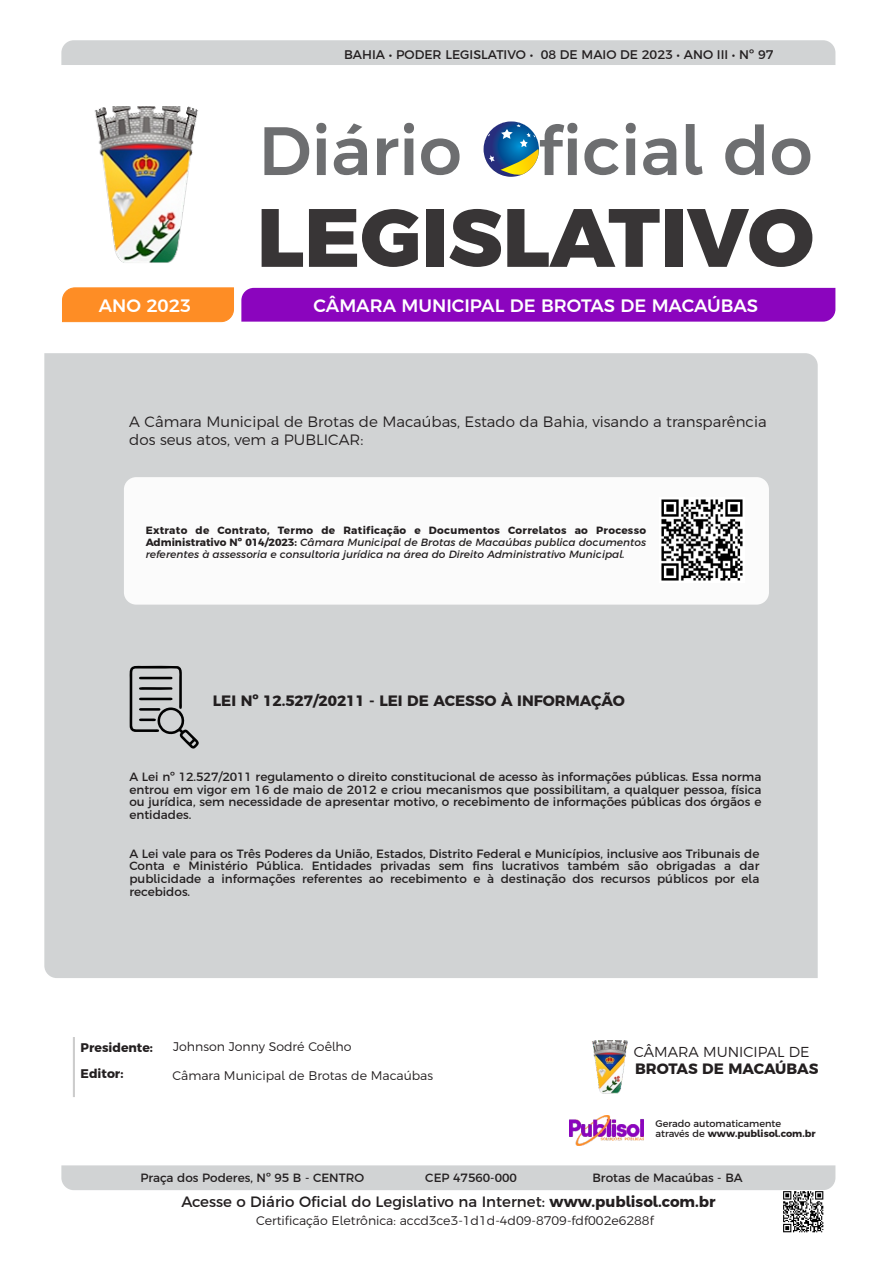
<style>
.page{position:relative;width:893px;height:1263px;background:#fff}
.page>*{position:absolute;margin:0;border:0;box-sizing:border-box;transform-origin:0 0}
.t1{font:800 82.5px "Argentum Sans";color:#383536}
.t2{font:500 68.25px "Argentum Sans";color:#6d6e70}
.t3{font:500 18px "Argentum Sans";color:#fff}
.t4{font:300 15px/17.2px "Argentum Sans";color:#231f20}
.t5{font:15px "Argentum Sans";color:#231f20}
.t6{font:700 15px "Argentum Sans";color:#231f20}
.t7{font:300 14.4px "Argentum Sans";color:#231f20}
.t8{font:300 12.45px "Argentum Sans";color:#231f20}
.t9{font:12.45px "Argentum Sans";color:#231f20}
.t10{font:700 12.45px/26.2px "Argentum Sans";color:#231f20}
.t11{font:12px/12.6px "Argentum Sans";color:#231f20;text-align:justify}
.t12{font:italic 10.5px/12px "Argentum Sans";color:#231f20;text-align:justify}
.t13{font:9.75px/10.2px "Argentum Sans";color:#231f20}
.s1{font-weight:700;font-style:normal}
.s2{font-weight:700}
</style>
<div class="page">
<div style="left:61px;top:40px;width:774px;height:25px;background:#d1d3d4"></div>
<div style="left:61px;top:1165px;width:774px;height:25px;background:#d1d3d4"></div>
<div style="left:44px;top:353px;width:774px;height:625px;background:#d1d3d4"></div>
<svg style="left:73px;top:1037px;width:2px;height:60px"></svg>
<div style="left:124px;top:477px;width:645px;height:128px;background:#fbfbfb;border-radius:12px"></div>
<svg style="left:484px;top:121px;width:55px;height:56px"></svg>
<div style="left:241px;top:288px;width:594px;height:34px;background:#8b05be"></div>
<div style="left:62px;top:287px;width:172px;height:35px;background:#fe8d25"></div>
<img style="left:592px;top:1040px;width:36px;height:54px">
<img style="left:94px;top:107px;width:104px;height:156px">
<svg style="left:129px;top:665px;width:72px;height:84px;background:#a9abac"></svg>
<img style="left:569px;top:1115px;width:75px;height:30px">
<img style="left:661px;top:499px;width:82px;height:82px">
<img style="left:783px;top:1191px;width:41px;height:42px">
<p class="t9" style="left:344px;top:47px;width:431px">BAHIA • PODER LEGISLATIVO • 08 DE MAIO DE 2023 • ANO III • Nº 97</p>
<h2 class="t2" style="left:259px;top:109px;width:555px">Diário Oficial do</h2>
<h1 class="t1" style="left:257px;top:186px;width:559px">LEGISLATIVO</h1>
<h3 class="t3" style="left:99px;top:295px;width:94px">ANO 2023</h3>
<h3 class="t3" style="left:313px;top:295px;width:446px">CÂMARA MUNICIPAL DE BROTAS DE MACAÚBAS</h3>
<p class="t4" style="left:129px;top:413px;width:639px">A Câmara Municipal de Brotas de Macaúbas, Estado da Bahia, visando a transparência dos seus atos, vem a PUBLICAR:</p>
<p class="t12" style="left:146px;top:525px;width:502px"><span class="s1">Extrato de Contrato, Termo de Ratificação e Documentos Correlatos ao Processo Administrativo Nº 014/2023:</span> Câmara Municipal de Brotas de Macaúbas publica documentos referentes à assessoria e consultoria jurídica na área do Direito Administrativo Municipal.</p>
<p class="t6" style="left:213px;top:691px;width:413px">LEI Nº 12.527/20211 - LEI DE ACESSO À INFORMAÇÃO</p>
<p class="t11" style="left:129px;top:770px;width:633px">A Lei nº 12.527/2011 regulamento o direito constitucional de acesso às informações públicas. Essa norma entrou em vigor em 16 de maio de 2012 e criou mecanismos que possibilitam, a qualquer pessoa, física ou jurídica, sem necessidade de apresentar motivo, o recebimento de informações públicas dos órgãos e entidades.</p>
<p class="t11" style="left:129px;top:847px;width:631px">A Lei vale para os Três Poderes da União, Estados, Distrito Federal e Municípios, inclusive aos Tribunais de Conta e Ministério Pública. Entidades privadas sem fins lucrativos também são obrigadas a dar publicidade a informações referentes ao recebimento e à destinação dos recursos públicos por ela recebidos.</p>
<p class="t10" style="left:81px;top:1034px;width:74px">Presidente:<br>Editor:</p>
<p class="t8" style="left:173px;top:1039px;width:180px">Johnson Jonny Sodré Coêlho</p>
<p class="t8" style="left:172px;top:1068px;width:262px">Câmara Municipal de Brotas de Macaúbas</p>
<p class="t7" style="left:634px;top:1043px;width:177px">CÂMARA MUNICIPAL DE</p>
<p class="t6" style="left:635px;top:1060px;width:185px">BROTAS DE MACAÚBAS</p>
<p class="t13" style="left:655px;top:1118px;width:162px">Gerado automaticamente através de <span class="s2">www.publisol.com.br</span></p>
<p class="t11" style="left:140px;top:1171px;width:225px">Praça dos Poderes, Nº 95 B - CENTRO</p>
<p class="t11" style="left:425px;top:1171px;width:93px">CEP 47560-000</p>
<p class="t11" style="left:592px;top:1171px;width:152px">Brotas de Macaúbas - BA</p>
<p class="t5" style="left:181px;top:1193px;width:536px">Acesse o Diário Oficial do Legislativo na Internet: <span class="s2">www.publisol.com.br</span></p>
<p class="t8" style="left:256px;top:1213px;width:399px">Certificação Eletrônica: accd3ce3-1d1d-4d09-8709-fdf002e6288f</p>
</div>
